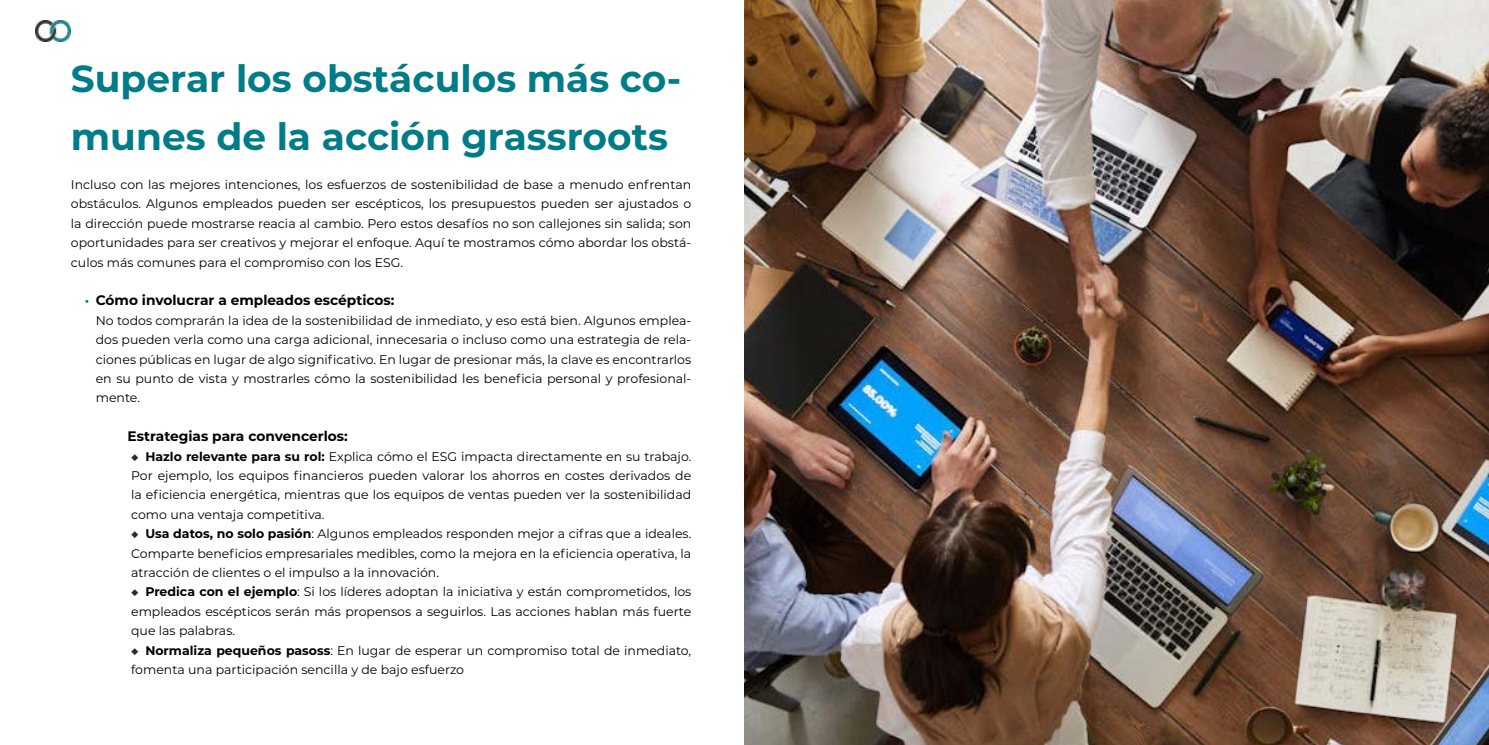
<style>
.page{position:relative;width:1489px;height:745px;background:#fff}
.page>*{position:absolute;margin:0;border:0;box-sizing:border-box;transform-origin:0 0}
.t1{font:700 37.5px/58.1px "Montserrat";color:#007c89}
.t2{font:700 13.75px "Montserrat";color:#000}
.t3{font:12.5px/19.4px "Montserrat";color:#000;text-align:justify}
.s1{font-family:"Myriad Pro";font-weight:400;color:#007c89}
.s2{color:#2b2b2b}
.s3{font-weight:700}
</style>
<div class="page">
<img style="left:36px;top:20px;width:35px;height:21px">
<img style="left:744px;top:0;width:744px;height:744px">
<h1 class="t1" style="left:71px;top:48px;width:612px">Superar los obstáculos más co&shy;munes de la acción grassroots</h1>
<p class="t3" style="left:71px;top:174px;width:622px">Incluso con las mejores intenciones, los esfuerzos de sostenibilidad de base a menudo enfrentan obstáculos. Algunos empleados pueden ser escépticos, los presupuestos pueden ser ajustados o la dirección puede mostrarse reacia al cambio. Pero estos desafíos no son callejones sin salida; son oportunidades para ser creativos y mejorar el enfoque. Aquí te mostramos cómo abordar los obstá&shy;culos más comunes para el compromiso con los ESG.</p>
<p class="t2" style="left:85px;top:290px;width:311px"><span class="s1">•</span> Cómo involucrar a empleados escépticos:</p>
<p class="t3" style="left:96px;top:310px;width:597px">No todos comprarán la idea de la sostenibilidad de inmediato, y eso está bien. Algunos emplea&shy;dos pueden verla como una carga adicional, innecesaria o incluso como una estrategia de rela&shy;ciones públicas en lugar de algo significativo. En lugar de presionar más, la clave es encontrarlos en su punto de vista y mostrarles cómo la sostenibilidad les beneficia personal y profesional&shy;mente.</p>
<p class="t2" style="left:128px;top:426px;width:221px">Estrategias para convencerlos:</p>
<p class="t3" style="left:131px;top:445px;width:561px"><span class="s2">◆</span> <span class="s3">Hazlo relevante para su rol:</span> Explica cómo el ESG impacta directamente en su trabajo.<br>Por ejemplo, los equipos financieros pueden valorar los ahorros en costes derivados de la eficiencia energética, mientras que los equipos de ventas pueden ver la sostenibilidad como una ventaja competitiva.</p>
<p class="t3" style="left:131px;top:523px;width:561px"><span class="s2">◆</span> <span class="s3">Usa datos, no solo pasión</span>: Algunos empleados responden mejor a cifras que a ideales.<br>Comparte beneficios empresariales medibles, como la mejora en la eficiencia operativa, la atracción de clientes o el impulso a la innovación.</p>
<p class="t3" style="left:131px;top:581px;width:561px"><span class="s2">◆</span> <span class="s3">Predica con el ejemplo</span>: Si los líderes adoptan la iniciativa y están comprometidos, los empleados escépticos serán más propensos a seguirlos. Las acciones hablan más fuerte que las palabras.</p>
<p class="t3" style="left:131px;top:639px;width:561px"><span class="s2">◆</span> <span class="s3">Normaliza pequeños pasoss</span>: En lugar de esperar un compromiso total de inmediato, fomenta una participación sencilla y de bajo esfuerzo</p>
</div>
